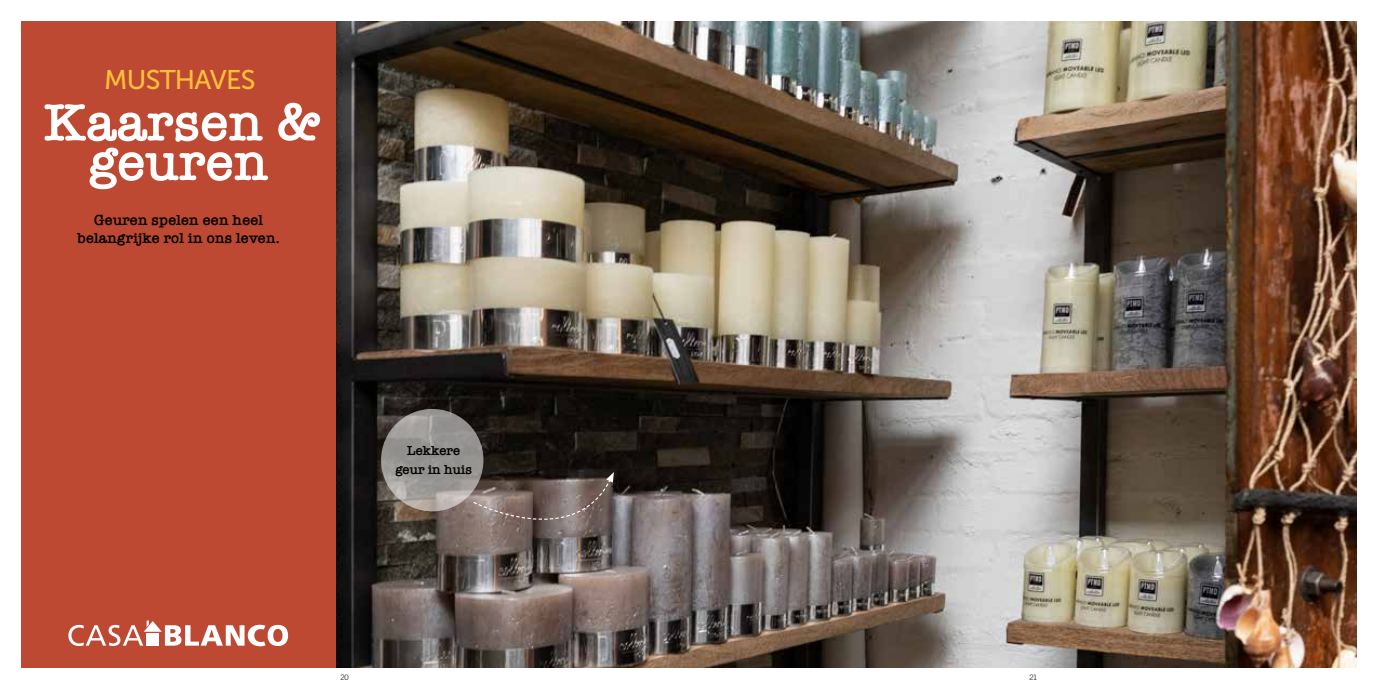
<style>
.page{position:relative;width:1378px;height:689px;background:#fff}
.page>*{position:absolute;margin:0;border:0;box-sizing:border-box;transform-origin:0 0}
.t1{font:600 54px/39.6px "American Typewriter";color:#fff;text-align:center}
.t2{font:27px "Museo Sans 500";letter-spacing:-.03em;color:#fcc03a}
.t3{font:600 15px/18px "American Typewriter";letter-spacing:.01em;color:#000;text-align:center}
.t4{font:600 13.5px/19.2px "American Typewriter";color:#000;text-align:center}
.t5{font:300 7.5px "Trade Gothic LT Std";color:#000}
</style>
<div class="page">
<img style="left:336px;top:21px;width:1020px;height:647px">
<div style="left:21px;top:21px;width:315px;height:647px;background:#bd4932"></div>
<svg style="left:68px;top:620px;width:220px;height:26px"></svg>
<svg style="left:381px;top:409px;width:102px;height:102px;background:#9d9a97"></svg>
<svg style="left:472px;top:472px;width:142px;height:81px;background:#70635e"></svg>
<h2 class="t2" style="left:104px;top:65px;width:153px">MUSTHAVES</h2>
<h1 class="t1" style="left:44px;top:102px;width:278px">Kaarsen &amp; geuren</h1>
<p class="t3" style="left:77px;top:211px;width:204px">Geuren spelen een heel belangrijke rol in ons leven.</p>
<p class="t4" style="left:395px;top:440px;width:78px">Lekkere geur in huis</p>
<p class="t5" style="left:340px;top:672px;width:10px">20</p>
<p class="t5" style="left:1029px;top:672px;width:9px">21</p>
</div>
